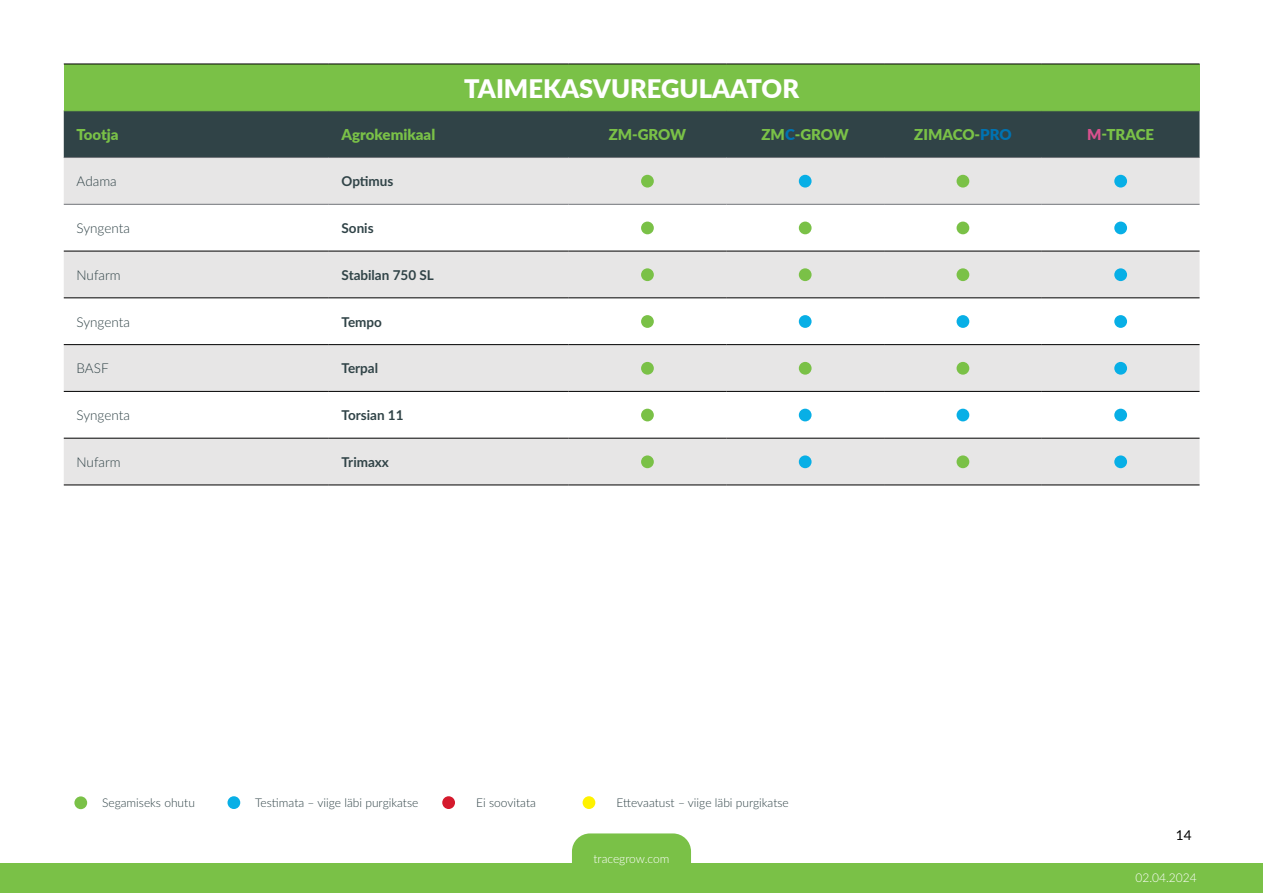
<style>
.page{position:relative;width:1263px;height:893px;background:#fff}
.page>*{position:absolute;margin:0;border:0;box-sizing:border-box;transform-origin:0 0}
.Headline{font:900 25.5px "Lato";color:#fff}
.t1{font:900 15px "Lato";color:#7ac147}
.Producer{font:700 13.5px "Lato";color:#304347}
.Producer-2{font:300 13.5px "Lato";color:#304347}
.t2{font:13.5px "Lato";color:#000}
.t3{font:300 12px "Lato";color:#304347}
.t4{font:300 12px "Lato";color:#fff}
.s1{color:#0073b2}
.s2{color:#d8518e}
</style>
<div class="page">
<div style="left:74px;top:796px;width:13px;height:13px;background:#7ac147;border-radius:50%"></div>
<div style="left:227px;top:796px;width:13px;height:13px;background:#08afe6;border-radius:50%"></div>
<div style="left:442px;top:796px;width:13px;height:13px;background:#d51a2d;border-radius:50%"></div>
<div style="left:583px;top:796px;width:12px;height:13px;background:#fff200;border-radius:50%"></div>
<div style="left:0;top:863px;width:1263px;height:30px;background:#7ac147"></div>
<svg style="left:572px;top:833px;width:119px;height:30px;background:#81c450"></svg>
<div style="left:64px;top:64px;width:1135px;height:47px;background:#7ac147"></div>
<div style="left:64px;top:111px;width:1135px;height:46px;background:#304347"></div>
<svg style="left:64px;top:158px;width:1135px;height:327px;fill:#e7e6e6"></svg>
<hr style="left:64px;top:64px;width:265px;height:1px;background:#000">
<hr style="left:329px;top:64px;width:240px;height:1px;background:#000">
<hr style="left:569px;top:64px;width:157px;height:1px;background:#000">
<hr style="left:726px;top:64px;width:158px;height:1px;background:#000">
<hr style="left:884px;top:64px;width:158px;height:1px;background:#000">
<hr style="left:1042px;top:64px;width:157px;height:1px;background:#000">
<hr style="left:64px;top:251px;width:265px;height:1px;background:#000">
<hr style="left:329px;top:251px;width:240px;height:1px;background:#000">
<hr style="left:569px;top:251px;width:157px;height:1px;background:#000">
<hr style="left:726px;top:251px;width:158px;height:1px;background:#000">
<hr style="left:884px;top:251px;width:158px;height:1px;background:#000">
<hr style="left:1042px;top:251px;width:157px;height:1px;background:#000">
<hr style="left:64px;top:298px;width:265px;height:1px;background:#000">
<hr style="left:329px;top:298px;width:240px;height:1px;background:#000">
<hr style="left:569px;top:298px;width:157px;height:1px;background:#000">
<hr style="left:726px;top:298px;width:158px;height:1px;background:#000">
<hr style="left:884px;top:298px;width:158px;height:1px;background:#000">
<hr style="left:1042px;top:298px;width:157px;height:1px;background:#000">
<hr style="left:64px;top:344px;width:265px;height:1px;background:#000">
<hr style="left:329px;top:344px;width:240px;height:1px;background:#000">
<hr style="left:569px;top:344px;width:157px;height:1px;background:#000">
<hr style="left:726px;top:344px;width:158px;height:1px;background:#000">
<hr style="left:884px;top:344px;width:158px;height:1px;background:#000">
<hr style="left:1042px;top:344px;width:157px;height:1px;background:#000">
<hr style="left:64px;top:391px;width:265px;height:1px;background:#000">
<hr style="left:329px;top:391px;width:240px;height:1px;background:#000">
<hr style="left:569px;top:391px;width:157px;height:1px;background:#000">
<hr style="left:726px;top:391px;width:158px;height:1px;background:#000">
<hr style="left:884px;top:391px;width:158px;height:1px;background:#000">
<hr style="left:1042px;top:391px;width:157px;height:1px;background:#000">
<hr style="left:64px;top:438px;width:265px;height:1px;background:#000">
<hr style="left:329px;top:438px;width:240px;height:1px;background:#000">
<hr style="left:569px;top:438px;width:157px;height:1px;background:#000">
<hr style="left:726px;top:438px;width:158px;height:1px;background:#000">
<hr style="left:884px;top:438px;width:158px;height:1px;background:#000">
<hr style="left:1042px;top:438px;width:157px;height:1px;background:#000">
<hr style="left:64px;top:485px;width:265px;height:1px;background:#000">
<hr style="left:329px;top:485px;width:240px;height:1px;background:#000">
<hr style="left:569px;top:485px;width:157px;height:1px;background:#000">
<hr style="left:726px;top:485px;width:158px;height:1px;background:#000">
<hr style="left:884px;top:485px;width:158px;height:1px;background:#000">
<hr style="left:1042px;top:485px;width:157px;height:1px;background:#000">
<hr style="left:64px;top:157px;width:265px;height:1px;background:#717479">
<hr style="left:329px;top:157px;width:240px;height:1px;background:#717479">
<hr style="left:569px;top:157px;width:157px;height:1px;background:#717479">
<hr style="left:726px;top:157px;width:158px;height:1px;background:#717479">
<hr style="left:884px;top:157px;width:158px;height:1px;background:#717479">
<hr style="left:1042px;top:157px;width:157px;height:1px;background:#717479">
<hr style="left:64px;top:204px;width:265px;height:1px;background:#717479">
<hr style="left:329px;top:204px;width:240px;height:1px;background:#717479">
<hr style="left:569px;top:204px;width:157px;height:1px;background:#717479">
<hr style="left:726px;top:204px;width:158px;height:1px;background:#717479">
<hr style="left:884px;top:204px;width:158px;height:1px;background:#717479">
<hr style="left:1042px;top:204px;width:157px;height:1px;background:#717479">
<div style="left:641px;top:175px;width:13px;height:13px;background:#7ac147;border-radius:50%"></div>
<div style="left:799px;top:175px;width:12px;height:13px;background:#08afe6;border-radius:50%"></div>
<div style="left:956px;top:175px;width:13px;height:13px;background:#7ac147;border-radius:50%"></div>
<div style="left:1114px;top:175px;width:13px;height:13px;background:#08afe6;border-radius:50%"></div>
<div style="left:641px;top:222px;width:13px;height:12px;background:#7ac147;border-radius:50%"></div>
<div style="left:799px;top:222px;width:12px;height:12px;background:#7ac147;border-radius:50%"></div>
<div style="left:956px;top:222px;width:13px;height:12px;background:#7ac147;border-radius:50%"></div>
<div style="left:1114px;top:222px;width:13px;height:12px;background:#08afe6;border-radius:50%"></div>
<div style="left:641px;top:268px;width:13px;height:13px;background:#7ac147;border-radius:50%"></div>
<div style="left:799px;top:268px;width:12px;height:13px;background:#7ac147;border-radius:50%"></div>
<div style="left:956px;top:268px;width:13px;height:13px;background:#7ac147;border-radius:50%"></div>
<div style="left:1114px;top:268px;width:13px;height:13px;background:#08afe6;border-radius:50%"></div>
<div style="left:641px;top:315px;width:13px;height:13px;background:#7ac147;border-radius:50%"></div>
<div style="left:799px;top:315px;width:12px;height:13px;background:#08afe6;border-radius:50%"></div>
<div style="left:956px;top:315px;width:13px;height:13px;background:#08afe6;border-radius:50%"></div>
<div style="left:1114px;top:315px;width:13px;height:13px;background:#08afe6;border-radius:50%"></div>
<div style="left:641px;top:362px;width:13px;height:13px;background:#7ac147;border-radius:50%"></div>
<div style="left:799px;top:362px;width:12px;height:13px;background:#7ac147;border-radius:50%"></div>
<div style="left:956px;top:362px;width:13px;height:13px;background:#7ac147;border-radius:50%"></div>
<div style="left:1114px;top:362px;width:13px;height:13px;background:#08afe6;border-radius:50%"></div>
<div style="left:641px;top:409px;width:13px;height:12px;background:#7ac147;border-radius:50%"></div>
<div style="left:799px;top:409px;width:12px;height:12px;background:#08afe6;border-radius:50%"></div>
<div style="left:956px;top:409px;width:13px;height:12px;background:#08afe6;border-radius:50%"></div>
<div style="left:1114px;top:409px;width:13px;height:12px;background:#08afe6;border-radius:50%"></div>
<div style="left:641px;top:455px;width:13px;height:13px;background:#7ac147;border-radius:50%"></div>
<div style="left:799px;top:455px;width:12px;height:13px;background:#08afe6;border-radius:50%"></div>
<div style="left:956px;top:455px;width:13px;height:13px;background:#7ac147;border-radius:50%"></div>
<div style="left:1114px;top:455px;width:13px;height:13px;background:#08afe6;border-radius:50%"></div>
<p class="Headline" style="left:464px;top:69px;width:336px">TAIMEKASVUREGULAATOR</p>
<p class="t1" style="left:77px;top:123px;width:44px">Tootja</p>
<p class="t1" style="left:342px;top:123px;width:95px">Agrokemikaal</p>
<p class="t1" style="left:609px;top:123px;width:79px">ZM-GROW</p>
<p class="t1" style="left:761px;top:123px;width:89px">ZM<span class="s1">C</span>-GROW</p>
<p class="t1" style="left:914px;top:123px;width:99px">ZIMACO-<span class="s1">PRO</span></p>
<p class="t1" style="left:1087px;top:123px;width:68px"><span class="s2">M</span>-TRACE</p>
<p class="Producer-2" style="left:77px;top:172px;width:42px">Adama</p>
<p class="Producer" style="left:342px;top:171px;width:53px">Optimus</p>
<p class="Producer-2" style="left:77px;top:219px;width:55px">Syngenta</p>
<p class="Producer" style="left:342px;top:218px;width:34px">Sonis</p>
<p class="Producer-2" style="left:77px;top:266px;width:46px">Nufarm</p>
<p class="Producer" style="left:342px;top:265px;width:94px">Stabilan 750 SL</p>
<p class="Producer-2" style="left:77px;top:312px;width:55px">Syngenta</p>
<p class="Producer" style="left:342px;top:312px;width:42px">Tempo</p>
<p class="Producer-2" style="left:77px;top:359px;width:34px">BASF</p>
<p class="Producer" style="left:342px;top:359px;width:38px">Terpal</p>
<p class="Producer-2" style="left:77px;top:406px;width:55px">Syngenta</p>
<p class="Producer" style="left:342px;top:405px;width:63px">Torsian 11</p>
<p class="Producer-2" style="left:77px;top:453px;width:46px">Nufarm</p>
<p class="Producer" style="left:342px;top:452px;width:49px">Trimaxx</p>
<p class="t3" style="left:102px;top:795px;width:94px">Segamiseks ohutu</p>
<p class="t3" style="left:255px;top:795px;width:165px">Testimata – viige läbi purgikatse</p>
<p class="t3" style="left:476px;top:795px;width:61px">Ei soovitata</p>
<p class="t3" style="left:617px;top:795px;width:174px">Ettevaatust – viige läbi purgikatse</p>
<p class="t4" style="left:593px;top:850px;width:77px">tracegrow.com</p>
<p class="t2" style="left:1176px;top:825px;width:17px">14</p>
<p class="t4" style="left:1135px;top:870px;width:63px">02.04.2024</p>
</div>
